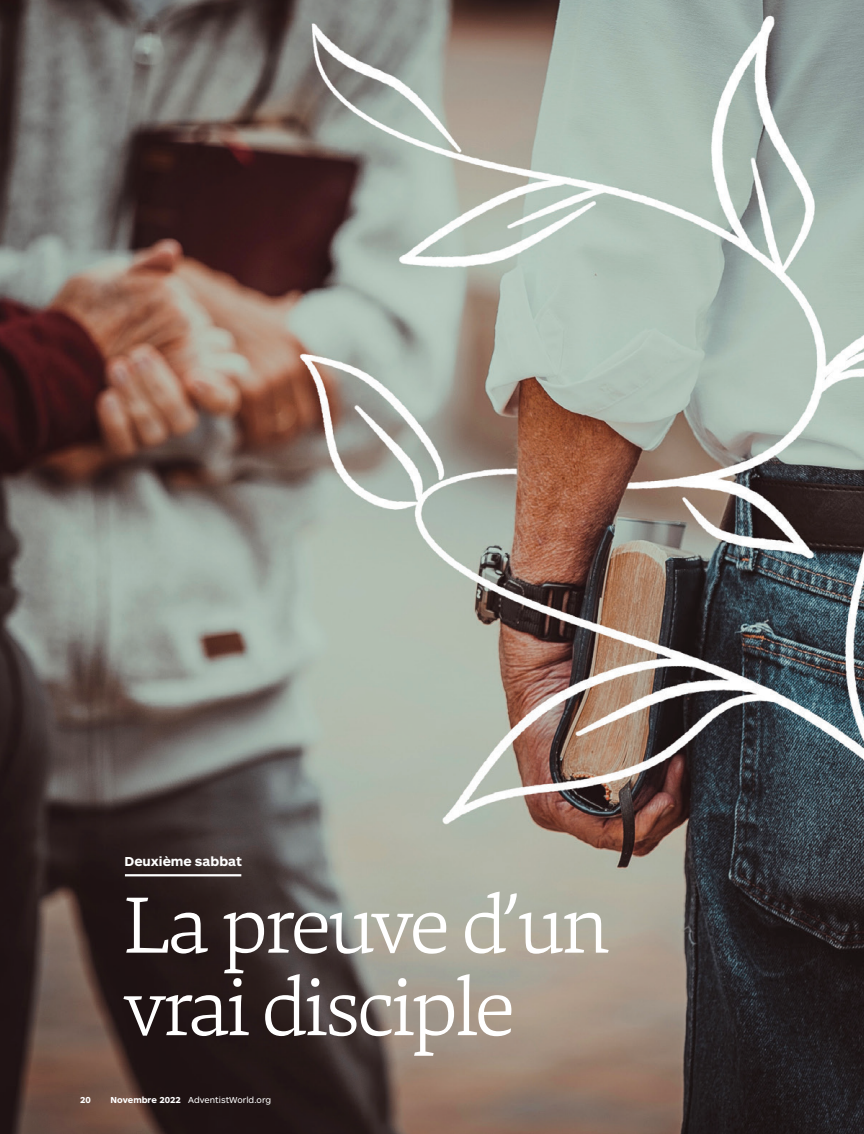
<style>
.page{position:relative;width:864px;height:1134px;background:#fff}
.page>*{position:absolute;margin:0;border:0;box-sizing:border-box;transform-origin:0 0}
.WOP_H1{font:300 82.5px/82.5px "Danton";letter-spacing:-.04em;color:#fff}
.t1{font:700 13.5px "ARS Maquette Pro";letter-spacing:.035em;color:#fff}
.t2{font:9px "ARS Maquette Pro";letter-spacing:.035em;color:#fff}
.t3{font:700 9px "ARS Maquette Pro";color:#fff}
.s1{font-weight:700}
</style>
<div class="page">
<img style="left:0;top:0;width:864px;height:1134px">
<hr style="left:125px;top:874px;width:116px;height:2px;background:#fff">
<p class="t1" style="left:125px;top:852px;width:119px">Deuxième sabbat</p>
<p class="WOP_H1" style="left:123px;top:883px;width:487px">La preuve d’un vrai disciple</p>
<p class="t3" style="left:80px;top:1094px;width:12px">20</p>
<p class="t2" style="left:110px;top:1094px;width:162px"><span class="s1">Novembre 2022</span> AdventistWorld.org</p>
</div>
